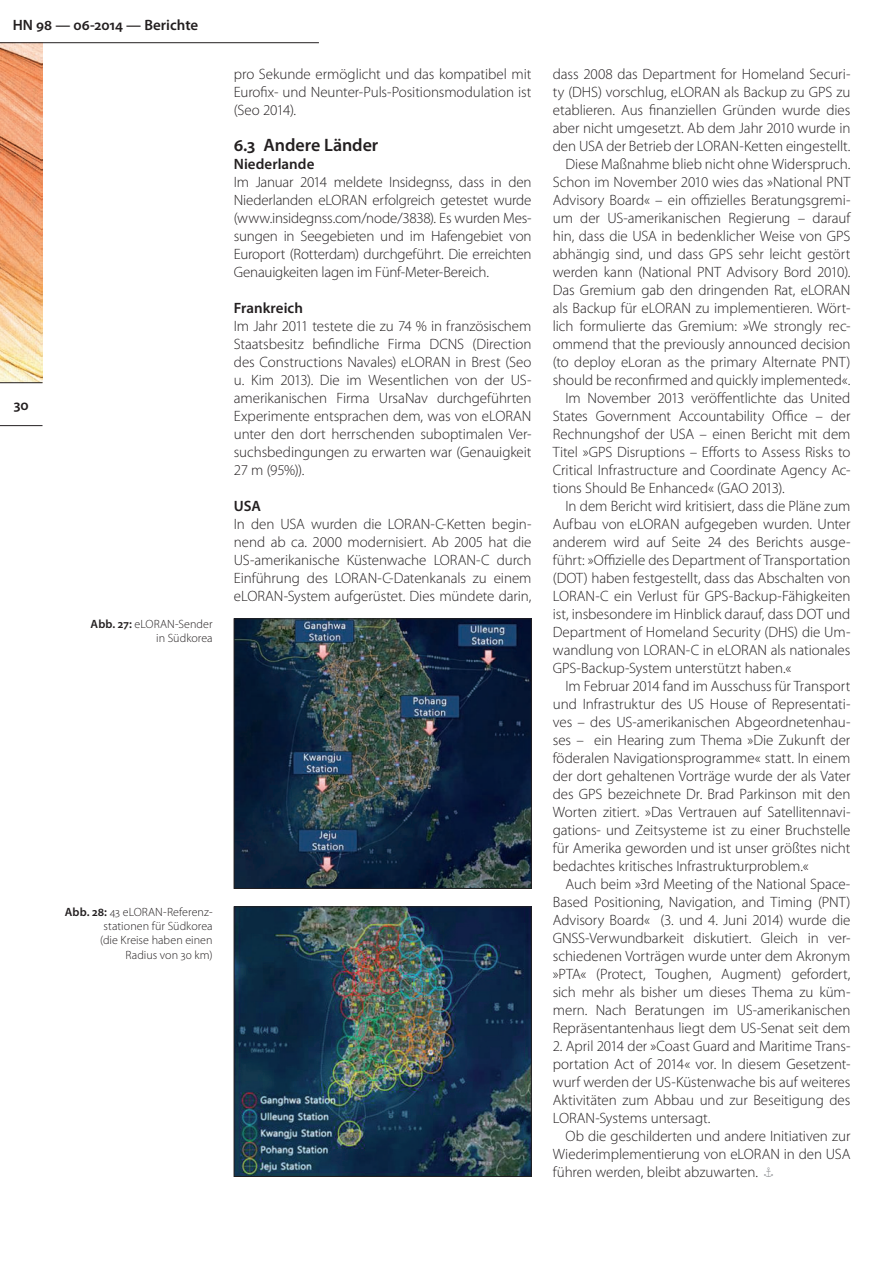
<style>
.page{position:relative;width:893px;height:1263px;background:#fff}
.page>*{position:absolute;margin:0;border:0;box-sizing:border-box;transform-origin:0 0}
.t1{font:600 18px "Myriad Pro";letter-spacing:-.005em;color:#231f20}
.t2{font:300 15px/18px "Myriad Pro";letter-spacing:-.005em;color:#231f20;text-align:justify}
.t3{font:600 15px "Myriad Pro";color:#231f20}
.t4{font:300 12px/14.4px "Myriad Pro";letter-spacing:.005em;color:#231f20;text-align:right}
.s1{font-weight:600}
.s2{font-family:"Zeal";font-weight:400;color:#939598}
</style>
<div class="page">
<hr style="left:0;top:425px;width:43px;height:1px;background:#231f20">
<img style="left:0;top:43px;width:42px;height:339px">
<hr style="left:0;top:382px;width:43px;height:1px;background:#231f20">
<hr style="left:0;top:42px;width:319px;height:1px;background:#231f20">
<img style="left:236px;top:621px;width:293px;height:266px">
<div style="left:234px;top:619px;width:297px;height:270px;border:1px solid #231f20"></div>
<img style="left:236px;top:909px;width:293px;height:266px">
<div style="left:234px;top:907px;width:297px;height:270px;border:1px solid #231f20"></div>
<p class="t3" style="left:13px;top:16px;width:187px">HN 98 — 06-2014 — Berichte</p>
<p class="t3" style="left:14px;top:395px;width:16px">30</p>
<p class="t4" style="left:91px;top:616px;width:123px"><span class="s1">Abb. 27:</span> eLORAN-Sender in Südkorea</p>
<p class="t4" style="left:65px;top:904px;width:149px"><span class="s1">Abb. 28:</span> 43 eLORAN-Referenz&shy;stationen für Südkorea<br>(die Kreise haben einen<br>Radius von 30 km)</p>
<p class="t2" style="left:234px;top:64px;width:299px">pro Sekunde ermöglicht und das kompatibel mit Eurofix- und Neunter-Puls-Positionsmodulation ist (Seo 2014).</p>
<p class="t1" style="left:234px;top:133px;width:146px">6.3 Andere Länder</p>
<p class="t3" style="left:234px;top:154px;width:82px">Niederlande</p>
<p class="t2" style="left:234px;top:172px;width:299px">Im Januar 2014 meldete Insidegnss, dass in den Niederlanden eLORAN erfolgreich getestet wurde (www.insidegnss.com/node/3838). Es wurden Mes&shy;sungen in Seegebieten und im Hafengebiet von Europort (Rotterdam) durchgeführt. Die erreichten Genauigkeiten lagen im Fünf-Meter-Bereich.</p>
<p class="t3" style="left:234px;top:298px;width:71px">Frankreich</p>
<p class="t2" style="left:234px;top:316px;width:299px">Im Jahr 2011 testete die zu 74 % in französischem Staatsbesitz befindliche Firma DCNS (Direction des Constructions Navales) eLORAN in Brest (Seo u. Kim 2013). Die im Wesentlichen von der US&shy;amerikanischen Firma UrsaNav durchgeführten Experimente entsprachen dem, was von eLORAN unter den dort herrschenden suboptimalen Ver&shy;suchsbedingungen zu erwarten war (Genauigkeit 27 m (95%)).</p>
<p class="t3" style="left:234px;top:496px;width:29px">USA</p>
<p class="t2" style="left:234px;top:514px;width:299px">In den USA wurden die LORAN-C-Ketten begin&shy;nend ab ca. 2000 modernisiert. Ab 2005 hat die US-amerikanische Küstenwache LORAN-C durch Einführung des LORAN-C-Datenkanals zu einem eLORAN-System aufgerüstet. Dies mündete darin,</p>
<p class="t2" style="left:553px;top:64px;width:299px">dass 2008 das Department for Homeland Securi-</p>
<p class="t2" style="left:553px;top:82px;width:299px">ty (DHS) vorschlug, eLORAN als Backup zu GPS zu</p>
<p class="t2" style="left:553px;top:100px;width:299px">etablieren. Aus finanziellen Gründen wurde dies</p>
<p class="t2" style="left:553px;top:118px;width:299px">aber nicht umgesetzt. Ab dem Jahr 2010 wurde in</p>
<p class="t2" style="left:553px;top:136px;width:299px">den USA der Betrieb der LORAN-Ketten eingestellt.</p>
<p class="t2" style="left:566px;top:154px;width:286px">Diese Maßnahme blieb nicht ohne Widerspruch.</p>
<p class="t2" style="left:553px;top:172px;width:299px">Schon im November 2010 wies das »National PNT</p>
<p class="t2" style="left:553px;top:190px;width:299px">Advisory Board« – ein offizielles Beratungsgremi-</p>
<p class="t2" style="left:553px;top:208px;width:299px">um der US-amerikanischen Regierung – darauf</p>
<p class="t2" style="left:553px;top:226px;width:299px">hin, dass die USA in bedenklicher Weise von GPS</p>
<p class="t2" style="left:553px;top:244px;width:299px">abhängig sind, und dass GPS sehr leicht gestört</p>
<p class="t2" style="left:553px;top:262px;width:299px">werden kann (National PNT Advisory Bord 2010).</p>
<p class="t2" style="left:553px;top:280px;width:299px">Das Gremium gab den dringenden Rat, eLORAN</p>
<p class="t2" style="left:553px;top:298px;width:299px">als Backup für eLORAN zu implementieren. Wört-</p>
<p class="t2" style="left:553px;top:316px;width:299px">lich formulierte das Gremium: »We strongly rec-</p>
<p class="t2" style="left:553px;top:334px;width:299px">ommend that the previously announced decision</p>
<p class="t2" style="left:553px;top:352px;width:299px">(to deploy eLoran as the primary Alternate PNT)</p>
<p class="t2" style="left:553px;top:370px;width:299px">should be reconfirmed and quickly implemented«.</p>
<p class="t2" style="left:566px;top:388px;width:286px">Im November 2013 veröffentlichte das United</p>
<p class="t2" style="left:553px;top:406px;width:299px">States Government Accountability Office – der</p>
<p class="t2" style="left:553px;top:424px;width:299px">Rechnungshof der USA – einen Bericht mit dem</p>
<p class="t2" style="left:553px;top:442px;width:299px">Titel »GPS Disruptions – Efforts to Assess Risks to</p>
<p class="t2" style="left:553px;top:460px;width:299px">Critical Infrastructure and Coordinate Agency Ac-</p>
<p class="t2" style="left:553px;top:478px;width:233px">tions Should Be Enhanced« (GAO 2013).</p>
<p class="t2" style="left:566px;top:496px;width:286px">In dem Bericht wird kritisiert, dass die Pläne zum</p>
<p class="t2" style="left:553px;top:514px;width:299px">Aufbau von eLORAN aufgegeben wurden. Unter</p>
<p class="t2" style="left:553px;top:532px;width:299px">anderem wird auf Seite 24 des Berichts ausge-</p>
<p class="t2" style="left:553px;top:550px;width:299px">führt: »Offizielle des Department of Transportation</p>
<p class="t2" style="left:553px;top:568px;width:299px">(DOT) haben festgestellt, dass das Abschalten von</p>
<p class="t2" style="left:553px;top:586px;width:299px">LORAN-C ein Verlust für GPS-Backup-Fähigkeiten</p>
<p class="t2" style="left:553px;top:604px;width:299px">ist, insbesondere im Hinblick darauf, dass DOT und</p>
<p class="t2" style="left:553px;top:622px;width:299px">Department of Homeland Security (DHS) die Um-</p>
<p class="t2" style="left:553px;top:640px;width:299px">wandlung von LORAN-C in eLORAN als nationales</p>
<p class="t2" style="left:553px;top:658px;width:240px">GPS-Backup-System unterstützt haben.«</p>
<p class="t2" style="left:566px;top:676px;width:286px">Im Februar 2014 fand im Ausschuss für Transport</p>
<p class="t2" style="left:553px;top:694px;width:299px">und Infrastruktur des US House of Representati-</p>
<p class="t2" style="left:553px;top:712px;width:299px">ves – des US-amerikanischen Abgeordnetenhau-</p>
<p class="t2" style="left:553px;top:730px;width:299px">ses – ein Hearing zum Thema »Die Zukunft der</p>
<p class="t2" style="left:553px;top:748px;width:299px">föderalen Navigationsprogramme« statt. In einem</p>
<p class="t2" style="left:553px;top:766px;width:299px">der dort gehaltenen Vorträge wurde der als Vater</p>
<p class="t2" style="left:553px;top:784px;width:299px">des GPS bezeichnete Dr. Brad Parkinson mit den</p>
<p class="t2" style="left:553px;top:802px;width:299px">Worten zitiert. »Das Vertrauen auf Satellitennavi-</p>
<p class="t2" style="left:553px;top:820px;width:299px">gations- und Zeitsysteme ist zu einer Bruchstelle</p>
<p class="t2" style="left:553px;top:838px;width:299px">für Amerika geworden und ist unser größtes nicht</p>
<p class="t2" style="left:553px;top:856px;width:257px">bedachtes kritisches Infrastrukturproblem.«</p>
<p class="t2" style="left:566px;top:874px;width:286px">Auch beim »3rd Meeting of the National Space-</p>
<p class="t2" style="left:553px;top:892px;width:299px">Based Positioning, Navigation, and Timing (PNT)</p>
<p class="t2" style="left:553px;top:910px;width:299px">Advisory Board« (3. und 4. Juni 2014) wurde die</p>
<p class="t2" style="left:553px;top:928px;width:299px">GNSS-Verwundbarkeit diskutiert. Gleich in ver-</p>
<p class="t2" style="left:553px;top:946px;width:299px">schiedenen Vorträgen wurde unter dem Akronym</p>
<p class="t2" style="left:553px;top:964px;width:299px">»PTA« (Protect, Toughen, Augment) gefordert,</p>
<p class="t2" style="left:553px;top:982px;width:299px">sich mehr als bisher um dieses Thema zu küm-</p>
<p class="t2" style="left:553px;top:1000px;width:299px">mern. Nach Beratungen im US-amerikanischen</p>
<p class="t2" style="left:553px;top:1018px;width:299px">Repräsentantenhaus liegt dem US-Senat seit dem</p>
<p class="t2" style="left:553px;top:1036px;width:299px">2. April 2014 der »Coast Guard and Maritime Trans&shy;portation Act of 2014« vor. In diesem Gesetzent&shy;wurf werden der US-Küstenwache bis auf weiteres Aktivitäten zum Abbau und zur Beseitigung des LORAN-Systems untersagt.</p>
<p class="t2" style="left:553px;top:1126px;width:299px;text-indent:13px">Ob die geschilderten und andere Initiativen zur Wiederimplementierung von eLORAN in den USA führen werden, bleibt abzuwarten. <span class="s2">“</span></p>
</div>
